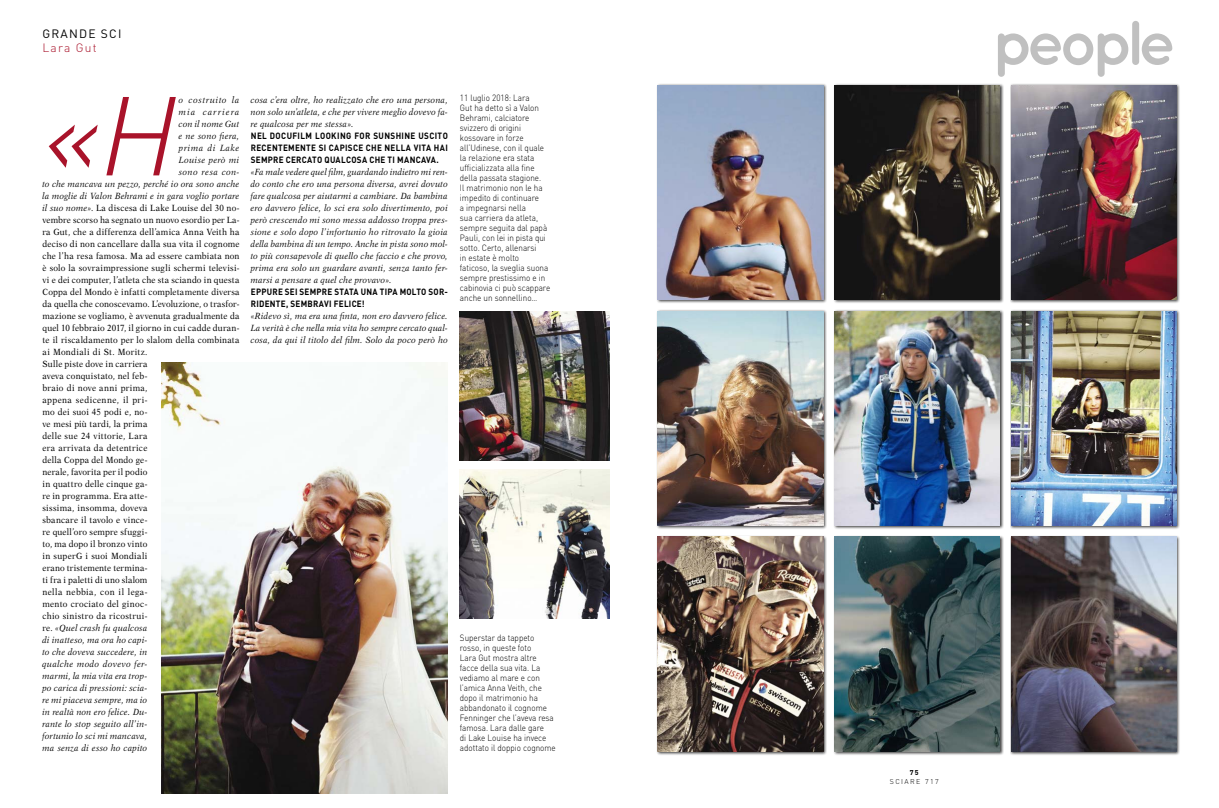
<style>
.page{position:relative;width:1219px;height:808px;background:#fff}
.page>*{position:absolute;margin:0;border:0;box-sizing:border-box;transform-origin:0 0}
.t1{font:italic 110.1px "DIN Light Alternate";color:#a9132a}
.t2{font:700 63px "Quicksand";letter-spacing:-.1em;color:#c0c0c0}
.t3{font:12px "DIN";letter-spacing:.1em;color:#000}
.t4{font:300 12px "DIN";letter-spacing:.1em;color:#a9132a}
.t5{font:italic 9px/12px "New Aster";letter-spacing:.03em;color:#000;text-align:justify;scale:.9 1}
.t6{font:9px "New Aster";letter-spacing:.03em;color:#000;scale:.9 1}
.t7{font:300 9px/10px "DIN";color:#000;scale:.9 1}
.t8{font:700 9px/12px "DIN";letter-spacing:.035em;color:#000;text-align:justify;scale:.9 1}
.t9{font:italic 9px "New Aster";letter-spacing:.055em;color:#000;scale:.9 1}
.t10{font:italic 9px "New Aster";letter-spacing:.08em;color:#000;scale:.9 1}
.t11{font:9px "New Aster";letter-spacing:.06em;color:#000;scale:.9 1}
.t12{font:9px "New Aster";letter-spacing:.05em;color:#000;scale:.9 1}
.t13{font:italic 9px "New Aster";letter-spacing:.145em;color:#000;scale:.9 1}
.t14{font:300 7px "DIN";letter-spacing:.2em;color:#000}
.t15{font:700 7px "DIN";color:#000}
.s1{font-style:italic}
.s2{font-style:normal}
</style>
<div class="page">
<div style="left:656px;top:84px;width:171px;height:220px;background:#000;opacity:.75"></div>
<img style="left:658px;top:85px;width:165px;height:215px">
<div style="left:656px;top:310px;width:171px;height:220px;background:#000;opacity:.75"></div>
<img style="left:658px;top:311px;width:165px;height:215px">
<div style="left:656px;top:536px;width:171px;height:220px;background:#000;opacity:.75"></div>
<img style="left:658px;top:537px;width:165px;height:214px">
<div style="left:833px;top:84px;width:171px;height:220px;background:#000;opacity:.75"></div>
<img style="left:834px;top:85px;width:166px;height:215px">
<div style="left:833px;top:310px;width:171px;height:220px;background:#000;opacity:.75"></div>
<img style="left:834px;top:311px;width:166px;height:215px">
<div style="left:833px;top:536px;width:171px;height:220px;background:#000;opacity:.75"></div>
<img style="left:834px;top:537px;width:166px;height:214px">
<div style="left:1010px;top:84px;width:170px;height:220px;background:#000;opacity:.75"></div>
<img style="left:1011px;top:85px;width:165px;height:215px">
<div style="left:1010px;top:310px;width:170px;height:220px;background:#000;opacity:.75"></div>
<img style="left:1011px;top:311px;width:165px;height:215px">
<div style="left:1010px;top:536px;width:170px;height:220px;background:#000;opacity:.75"></div>
<img style="left:1011px;top:537px;width:165px;height:214px">
<img style="left:162px;top:363px;width:286px;height:431px">
<img style="left:459px;top:311px;width:150px;height:149px">
<img style="left:459px;top:470px;width:150px;height:149px">
<h3 class="t3" style="left:43px;top:26px;width:80px">GRANDE SCI</h3>
<h3 class="t4" style="left:43px;top:40px;width:56px">Lara Gut</h3>
<h1 class="t1" style="left:38px;top:68px;width:163px">«H</h1>
<p class="t10" style="left:179px;top:95px;width:69px">o costruito la</p>
<p class="t13" style="left:179px;top:107px;width:69px">mia carriera</p>
<p class="t5" style="left:179px;top:118px;width:69px">con il nome Gut</p>
<p class="t5" style="left:179px;top:130px;width:69px">e ne sono fiera,</p>
<p class="t10" style="left:179px;top:143px;width:69px">prima di Lake</p>
<p class="t5" style="left:179px;top:154px;width:69px">Louise però mi</p>
<p class="t9" style="left:179px;top:167px;width:69px">sono resa con-</p>
<p class="t5" style="left:43px;top:178px;width:220px">to che mancava un pezzo, perché io ora sono anche</p>
<p class="t5" style="left:43px;top:190px;width:220px">la moglie di Valon Behrami e in gara voglio portare</p>
<p class="t6" style="left:43px;top:203px;width:220px"><span class="s1">il suo nome»</span>. La discesa di Lake Louise del 30 no-</p>
<p class="t6" style="left:43px;top:215px;width:220px">vembre scorso ha segnato un nuovo esordio per La-</p>
<p class="t6" style="left:43px;top:227px;width:220px">ra Gut, che a differenza dell’amica Anna Veith ha</p>
<p class="t6" style="left:43px;top:239px;width:220px">deciso di non cancellare dalla sua vita il cognome</p>
<p class="t6" style="left:43px;top:251px;width:220px">che l’ha resa famosa. Ma ad essere cambiata non</p>
<p class="t6" style="left:43px;top:263px;width:220px">è solo la sovraimpressione sugli schermi televisi-</p>
<p class="t6" style="left:43px;top:275px;width:220px">vi e dei computer, l’atleta che sta sciando in questa</p>
<p class="t6" style="left:43px;top:287px;width:220px">Coppa del Mondo è infatti completamente diversa</p>
<p class="t6" style="left:43px;top:299px;width:220px">da quella che conoscevamo. L’evoluzione, o trasfor-</p>
<p class="t6" style="left:43px;top:311px;width:220px">mazione se vogliamo, è avvenuta gradualmente da</p>
<p class="t6" style="left:43px;top:323px;width:220px">quel 10 febbraio 2017, il giorno in cui cadde duran-</p>
<p class="t6" style="left:43px;top:335px;width:220px">te il riscaldamento per lo slalom della combinata</p>
<p class="t6" style="left:43px;top:347px;width:118px">ai Mondiali di St. Moritz.</p>
<p class="t6" style="left:43px;top:359px;width:118px">Sulle piste dove in carriera</p>
<p class="t6" style="left:43px;top:371px;width:118px">aveva conquistato, nel feb-</p>
<p class="t12" style="left:43px;top:383px;width:118px">braio di nove anni prima,</p>
<p class="t11" style="left:43px;top:395px;width:118px">appena sedicenne, il pri-</p>
<p class="t6" style="left:43px;top:407px;width:118px">mo dei suoi 45 podi e, no-</p>
<p class="t6" style="left:43px;top:419px;width:118px">ve mesi più tardi, la prima</p>
<p class="t6" style="left:43px;top:431px;width:118px">delle sue 24 vittorie, Lara</p>
<p class="t6" style="left:43px;top:443px;width:118px">era arrivata da detentrice</p>
<p class="t6" style="left:43px;top:455px;width:118px">della Coppa del Mondo ge-</p>
<p class="t6" style="left:43px;top:467px;width:118px">nerale, favorita per il podio</p>
<p class="t6" style="left:43px;top:479px;width:118px">in quattro delle cinque ga-</p>
<p class="t6" style="left:43px;top:491px;width:118px">re in programma. Era atte-</p>
<p class="t6" style="left:43px;top:503px;width:118px">sissima, insomma, doveva</p>
<p class="t6" style="left:43px;top:515px;width:118px">sbancare il tavolo e vince-</p>
<p class="t6" style="left:43px;top:527px;width:118px">re quell’oro sempre sfuggi-</p>
<p class="t6" style="left:43px;top:539px;width:118px">to, ma dopo il bronzo vinto</p>
<p class="t6" style="left:43px;top:551px;width:118px">in superG i suoi Mondiali</p>
<p class="t6" style="left:43px;top:563px;width:118px">erano tristemente termina-</p>
<p class="t6" style="left:43px;top:575px;width:118px">ti fra i paletti di uno slalom</p>
<p class="t6" style="left:43px;top:587px;width:118px">nella nebbia, con il lega-</p>
<p class="t6" style="left:43px;top:599px;width:118px">mento crociato del ginoc-</p>
<p class="t6" style="left:43px;top:611px;width:118px">chio sinistro da ricostrui-</p>
<p class="t5" style="left:43px;top:622px;width:118px"><span class="s2">re.</span> «Quel crash fu qualcosa</p>
<p class="t5" style="left:43px;top:634px;width:118px">di inatteso, ma ora ho capi-</p>
<p class="t5" style="left:43px;top:646px;width:118px">to che doveva succedere, in</p>
<p class="t9" style="left:43px;top:659px;width:118px">qualche modo dovevo fer-</p>
<p class="t5" style="left:43px;top:670px;width:118px">marmi, la mia vita era trop-</p>
<p class="t5" style="left:43px;top:682px;width:118px">po carica di pressioni: scia-</p>
<p class="t5" style="left:43px;top:694px;width:118px">re mi piaceva sempre, ma io</p>
<p class="t5" style="left:43px;top:706px;width:118px">in realtà non ero felice. Du-</p>
<p class="t5" style="left:43px;top:718px;width:118px">rante lo stop seguito all’in-</p>
<p class="t5" style="left:43px;top:730px;width:118px">fortunio lo sci mi mancava,</p>
<p class="t5" style="left:43px;top:742px;width:118px">ma senza di esso ho capito</p>
<p class="t5" style="left:251px;top:94px;width:220px">cosa c’era oltre, ho realizzato che ero una persona, non solo un’atleta, e che per vivere meglio dovevo fa&shy;re qualcosa per me stessa».</p>
<p class="t8" style="left:251px;top:130px;width:220px">NEL DOCUFILM LOOKING FOR SUNSHINE USCITO RECENTEMENTE SI CAPISCE CHE NELLA VITA HAI SEMPRE CERCATO QUALCOSA CHE TI MANCAVA.</p>
<p class="t5" style="left:251px;top:166px;width:220px">«Fa male vedere quel film, guardando indietro mi ren&shy;do conto che ero una persona diversa, avrei dovuto fare qualcosa per aiutarmi a cambiare. Da bambina ero davvero felice, lo sci era solo divertimento, poi però crescendo mi sono messa addosso troppa pres&shy;sione e solo dopo l’infortunio ho ritrovato la gioia della bambina di un tempo. Anche in pista sono mol&shy;to più consapevole di quello che faccio e che provo, prima era solo un guardare avanti, senza tanto fer&shy;marsi a pensare a quel che provavo».</p>
<p class="t8" style="left:251px;top:286px;width:220px">EPPURE SEI SEMPRE STATA UNA TIPA MOLTO SOR-<br>RIDENTE, SEMBRAVI FELICE!</p>
<p class="t5" style="left:251px;top:310px;width:220px">«Ridevo sì, ma era una finta, non ero davvero felice.<br>La verità è che nella mia vita ho sempre cercato qual&shy;cosa, da qui il titolo del film. Solo da poco però ho</p>
<p class="t7" style="left:460px;top:92px;width:102px">11 luglio 2018: Lara<br>Gut ha detto sì a Valon<br>Behrami, calciatore svizzero di origini kossovare in forze all’Udinese, con il quale la relazione era stata ufficializzata alla fine della passata stagione.<br>Il matrimonio non le ha impedito di continuare<br>a impegnarsi nella<br>sua carriera da atleta, sempre seguita dal papà<br>Pauli, con lei in pista qui sotto. Certo, allenarsi<br>in estate è molto faticoso, la sveglia suona sempre prestissimo e in cabinovia ci può scappare anche un sonnellino…</p>
<p class="t7" style="left:460px;top:632px;width:108px">Superstar da tappeto rosso, in queste foto<br>Lara Gut mostra altre facce della sua vita. La vediamo al mare e con l’amica Anna Veith, che dopo il matrimonio ha abbandonato il cognome<br>Fenninger che l’aveva resa famosa. Lara dalle gare<br>di Lake Louise ha invece adottato il doppio cognome</p>
<h2 class="t2" style="left:992px;top:5px;width:186px">people</h2>
<p class="t15" style="left:910px;top:768px;width:11px">75</p>
<p class="t14" style="left:890px;top:777px;width:50px">SCIARE 717</p>
</div>
